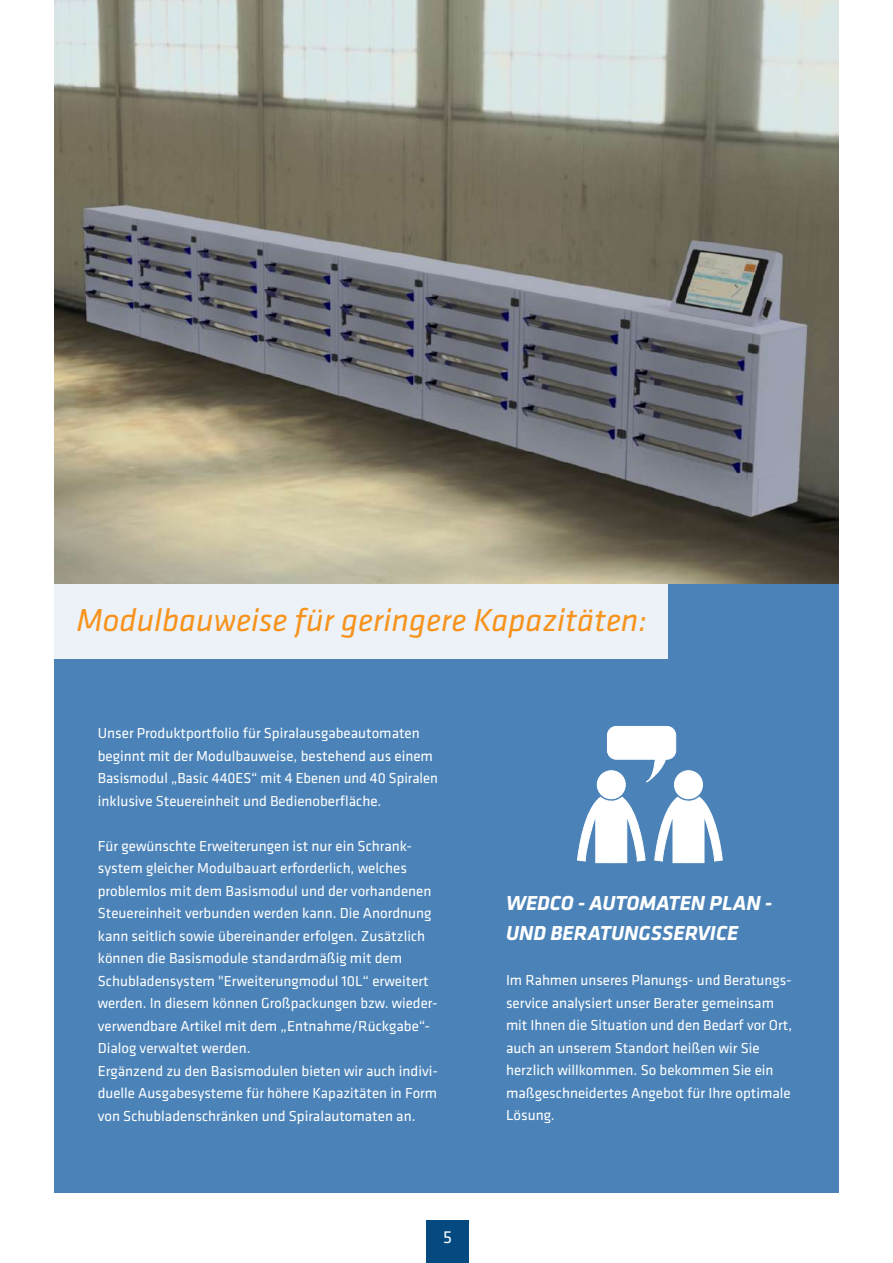
<style>
.page{position:relative;width:893px;height:1263px;background:#fff}
.page>*{position:absolute;margin:0;border:0;box-sizing:border-box;transform-origin:0 0}
.t1{font:italic 33px "Klavika";color:#f7931d}
.t2{font:italic 700 21px/30px "Klavika";color:#fff}
.t3{font:18px "Klavika";color:#fff}
.t4{font:15px/22.5px "Klavika";color:#fff}
</style>
<div class="page">
<div style="left:426px;top:1220px;width:43px;height:43px;background:#044a80"></div>
<div style="left:54px;top:582px;width:785px;height:611px;background:#4b83b8"></div>
<div style="left:38px;top:582px;width:630px;height:77px;background:#ecf2f7"></div>
<img style="left:54px;top:0;width:785px;height:583px">
<svg style="left:577px;top:797px;width:68px;height:66px"></svg>
<div style="left:597px;top:771px;width:28px;height:28px;background:#fff;border-radius:50%"></div>
<div style="left:597px;top:770px;width:28px;height:29px;border:1px solid #fff;border-radius:50%"></div>
<svg style="left:654px;top:797px;width:69px;height:66px"></svg>
<div style="left:674px;top:771px;width:28px;height:28px;background:#fff;border-radius:50%"></div>
<div style="left:674px;top:770px;width:29px;height:29px;border:1px solid #fff;border-radius:50%"></div>
<div style="left:607px;top:726px;width:69px;height:33px;background:#fff;border-radius:9px"></div>
<div style="left:607px;top:726px;width:69px;height:33px;border:1px solid #fff;border-radius:9px"></div>
<svg style="left:646px;top:757px;width:24px;height:25px"></svg>
<h1 class="t1" style="left:77px;top:602px;width:572px">Modulbauweise für geringere Kapazitäten:</h1>
<p class="t4" style="left:98px;top:722px;width:342px">Unser Produktportfolio für Spiralausgabeautomaten beginnt mit der Modulbauweise, bestehend aus einem Basismodul „Basic 440ES“ mit 4 Ebenen und 40 Spiralen inklusive Steuereinheit und Bedienoberfläche.</p>
<p class="t4" style="left:98px;top:834px;width:342px">Für gewünschte Erweiterungen ist nur ein Schrank&shy;system gleicher Modulbauart erforderlich, welches problemlos mit dem Basismodul und der vorhandenen Steuereinheit verbunden werden kann. Die Anordnung kann seitlich sowie übereinander erfolgen. Zusätzlich können die Basismodule standardmäßig mit dem Schubladensystem "Erweiterungmodul 10L“ erweitert werden. In diesem können Großpackungen bzw. wieder&shy;verwendbare Artikel mit dem „Entnahme/Rückgabe“- Dialog verwaltet werden.<br>Ergänzend zu den Basismodulen bieten wir auch indivi&shy;duelle Ausgabesysteme für höhere Kapazitäten in Form von Schubladenschränken und Spiralautomaten an.</p>
<p class="t3" style="left:443px;top:1227px;width:10px">5</p>
<h2 class="t2" style="left:506px;top:889px;width:268px">WEDCO - AUTOMATEN PLAN -<br>UND BERATUNGSSERVICE</h2>
<p class="t4" style="left:506px;top:969px;width:288px">Im Rahmen unseres Planungs- und Beratungs&shy;service analysiert unser Berater gemeinsam mit Ihnen die Situation und den Bedarf vor Ort, auch an unserem Standort heißen wir Sie herzlich willkommen. So bekommen Sie ein maßgeschneidertes Angebot für Ihre optimale Lösung.</p>
</div>
